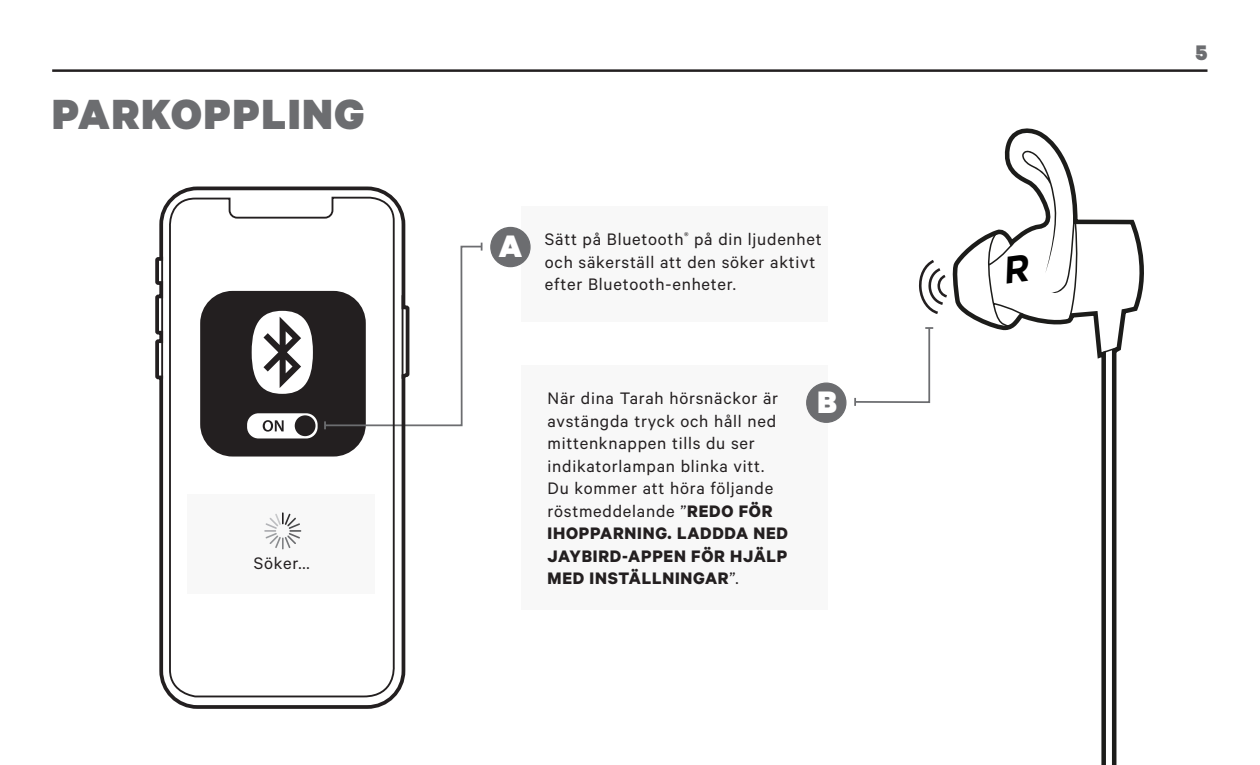
<style>
.page{position:relative;width:1260px;height:765px;background:#fff}
.page>*{position:absolute;margin:0;border:0;box-sizing:border-box;transform-origin:0 0}
.t1{font:900 47.5px "Calibre";letter-spacing:.04em;color:#6c6d70}
.t2{font:900 35px "Calibre";color:#fff}
.t3{font:900 23.75px "Calibre";color:#6c6d70}
.t4{font:18.75px/22.5px "Calibre";letter-spacing:.04em;color:#231f20}
.s1{font-weight:700}
</style>
<div class="page">
<hr style="left:52px;top:69px;width:1155px;height:3px;background:#231f20">
<div style="left:521px;top:206px;width:306px;height:115px;background:#f8f8f8"></div>
<div style="left:521px;top:365px;width:306px;height:244px;background:#f8f8f8"></div>
<div style="left:491px;top:227px;width:39px;height:40px;background:#6c6d70;border-radius:50%"></div>
<div style="left:490px;top:227px;width:41px;height:40px;border:1px solid #6c6d70;border-radius:50%"></div>
<svg style="left:854px;top:327px;width:79px;height:79px"></svg>
<svg style="left:411px;top:243px;width:72px;height:184px"></svg>
<svg style="left:155px;top:186px;width:256px;height:523px"></svg>
<svg style="left:160px;top:196px;width:244px;height:502px"></svg>
<div style="left:807px;top:383px;width:39px;height:39px;background:#6c6d70;border-radius:50%"></div>
<div style="left:806px;top:383px;width:41px;height:40px;border:1px solid #6c6d70;border-radius:50%"></div>
<svg style="left:919px;top:260px;width:28px;height:54px"></svg>
<svg style="left:952px;top:128px;width:192px;height:637px"></svg>
<svg style="left:985px;top:150px;width:136px;height:206px"></svg>
<p class="t1" style="left:52px;top:84px;width:313px">PARKOPPLING</p>
<p class="t4" style="left:254px;top:551px;width:57px">Söker...</p>
<p class="t2" style="left:499px;top:224px;width:25px">A</p>
<p class="t4" style="left:545px;top:227px;width:278px">Sätt på Bluetooth<sup>®</sup> på din ljudenhet och säkerställ att den söker aktivt efter Bluetooth-enheter.</p>
<p class="t4" style="left:548px;top:387px;width:242px">När dina Tarah hörsnäckor är avstängda tryck och håll ned mittenknappen tills du ser indikatorlampan blinka vitt.<br>Du kommer att höra följande röstmeddelande ”<span class="s1">REDO FÖR<br>IHOPPARNING. LADDDA NED<br>JAYBIRD-APPEN FÖR HJÄLP<br>MED INSTÄLLNINGAR</span>”.</p>
<p class="t2" style="left:817px;top:380px;width:21px">B</p>
<p class="t3" style="left:1195px;top:38px;width:14px">5</p>
</div>
